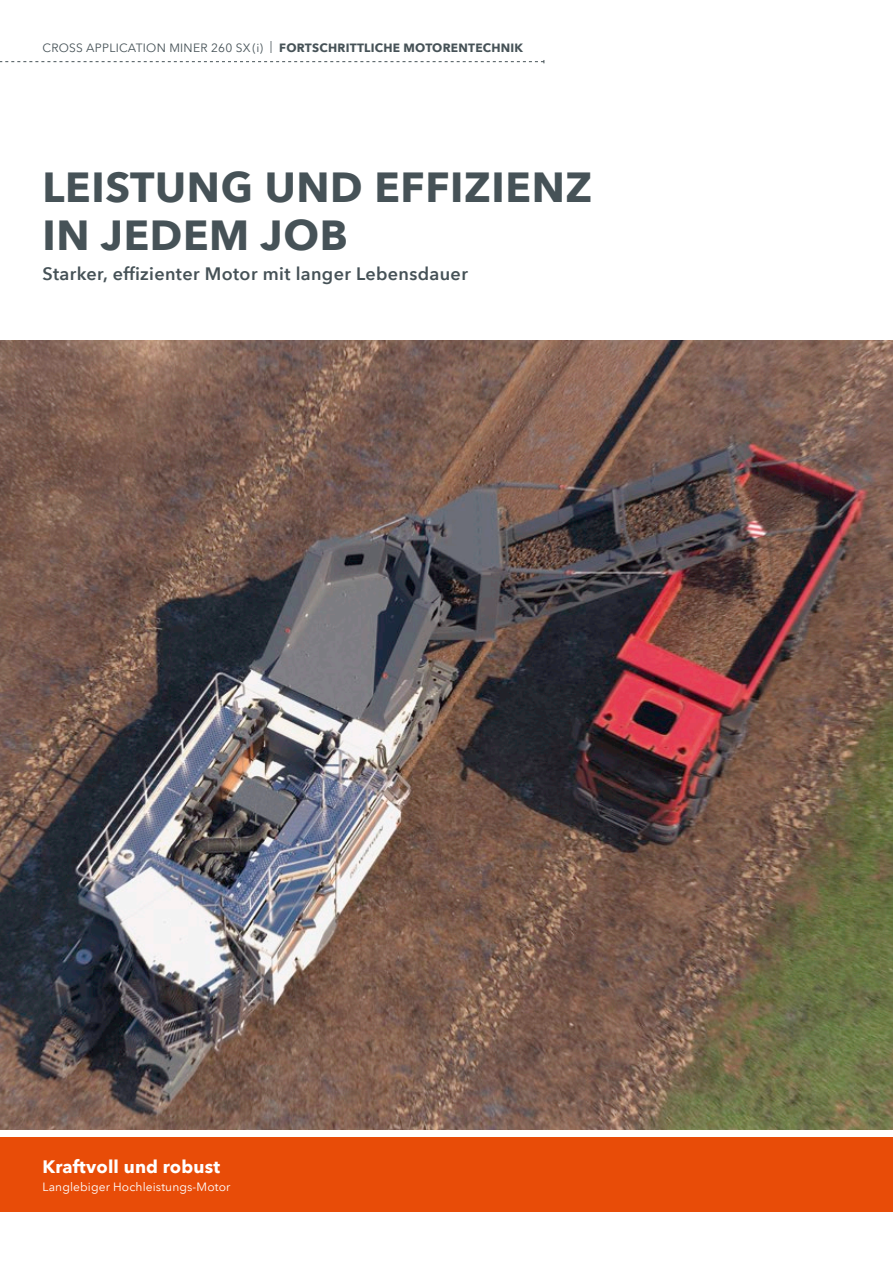
<style>
.page{position:relative;width:893px;height:1263px;background:#fff}
.page>*{position:absolute;margin:0;border:0;box-sizing:border-box;transform-origin:0 0}
.t1{font:700 42px/48px "Avenir Next LT Pro";letter-spacing:.015em;color:#465257}
.t2{font:600 18px "Avenir Next LT Pro";letter-spacing:.02em;color:#465257}
.t3{font:700 18px "Avenir Next LT Pro";letter-spacing:.01em;color:#fff}
.t4{font:12px "Avenir Next LT Pro";letter-spacing:.02em;color:#465257}
.t5{font:12px "Avenir Next LT Pro";letter-spacing:.01em;color:#fff}
.s1{font-weight:700}
</style>
<div class="page">
<svg style="left:0;top:60px;width:544px;height:3px"></svg>
<img style="left:0;top:340px;width:893px;height:789px">
<div style="left:0;top:1138px;width:893px;height:74px;background:#e84c08"></div>
<p class="t4" style="left:43px;top:40px;width:482px">CROSS APPLICATION MINER 260 SX(i) | <span class="s1">FORTSCHRITTLICHE MOTORENTECHNIK</span></p>
<h1 class="t1" style="left:43px;top:163px;width:551px">LEISTUNG UND EFFIZIENZ<br>IN JEDEM JOB</h1>
<h2 class="t2" style="left:43px;top:263px;width:427px">Starker, effizienter Motor mit langer Lebensdauer</h2>
<h2 class="t3" style="left:43px;top:1155px;width:179px">Kraftvoll und robust</h2>
<p class="t5" style="left:43px;top:1179px;width:189px">Langlebiger Hochleistungs-Motor</p>
</div>
